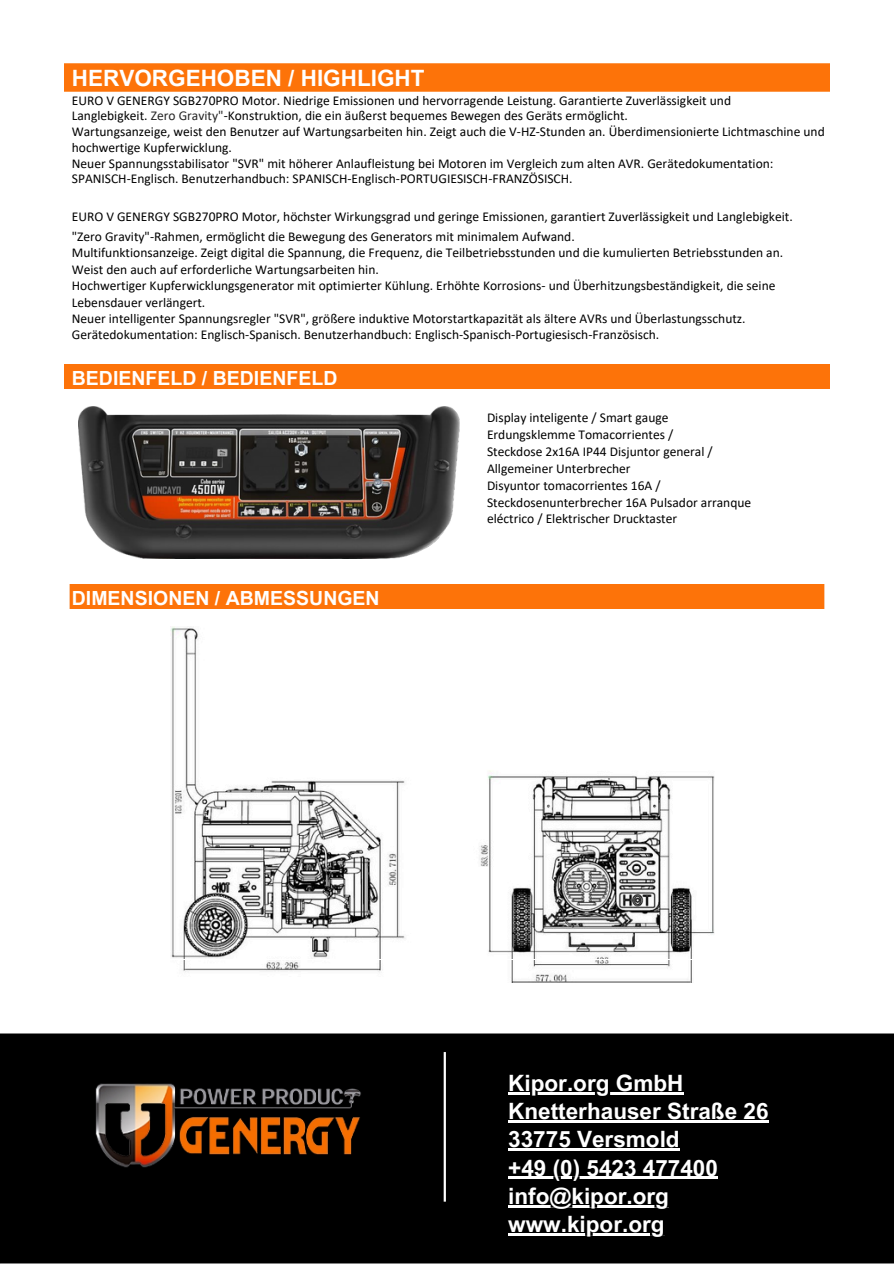
<style>
.page{position:relative;width:894px;height:1264px;background:#fff}
.page>*{position:absolute;margin:0;border:0;box-sizing:border-box;transform-origin:0 0}
.t1{font:700 22.5px/28.2px "Arial MT Pro";color:#fff}
.t2{font:700 19.5px "Arial MT Pro";color:#fff}
.t3{font:13.5px/16.8px "Calibri";color:#000}
.s1{color:#252525}
</style>
<div class="page">
<div style="left:0;top:1033px;width:893px;height:230px;background:#000"></div>
<img style="left:93px;top:1079px;width:270px;height:92px">
<div style="left:64px;top:364px;width:765px;height:25px;background:#fd7309"></div>
<div style="left:69px;top:584px;width:756px;height:25px;background:#fd7309"></div>
<img style="left:171px;top:627px;width:543px;height:355px">
<div style="left:64px;top:63px;width:765px;height:28px;background:#fd7309"></div>
<hr style="left:64px;top:959px;width:765px;height:1px;background:#fff">
<img style="left:79px;top:407px;width:380px;height:151px">
<hr style="left:508px;top:1092px;width:175px;height:2px;background:#fff">
<hr style="left:508px;top:1120px;width:260px;height:2px;background:#fff">
<hr style="left:508px;top:1148px;width:171px;height:2px;background:#fff">
<hr style="left:508px;top:1176px;width:209px;height:2px;background:#fff">
<hr style="left:508px;top:1204px;width:161px;height:3px;background:#fff">
<hr style="left:508px;top:1232px;width:156px;height:3px;background:#fff">
<h3 class="t1" style="left:72px;top:67px;width:354px">HERVORGEHOBEN / HIGHLIGHT</h3>
<p class="t3" style="left:72px;top:93px;width:754px;line-height:15.8px">EURO V GENERGY SGB270PRO Motor. Niedrige Emissionen und hervorragende Leistung. Garantierte Zuverlässigkeit und<br>Langlebigkeit. <span class="s1">Zero Gravity"</span>-Konstruktion, die ein äußerst bequemes Bewegen des Geräts ermöglicht.<br>Wartungsanzeige, weist den Benutzer auf Wartungsarbeiten hin. Zeigt auch die V-HZ-Stunden an. Überdimensionierte Lichtmaschine und hochwertige Kupferwicklung.<br>Neuer Spannungsstabilisator "SVR" mit höherer Anlaufleistung bei Motoren im Vergleich zum alten AVR. Gerätedokumentation:<br>SPANISCH-Englisch. Benutzerhandbuch: SPANISCH-Englisch-PORTUGIESISCH-FRANZÖSISCH.</p>
<p class="t3" style="left:72px;top:209px;width:722px">EURO V GENERGY SGB270PRO Motor, höchster Wirkungsgrad und geringe Emissionen, garantiert Zuverlässigkeit und Langlebigkeit.</p>
<p class="t3" style="left:72px;top:230px;width:504px">"Zero Gravity"-Rahmen, ermöglicht die Bewegung des Generators mit minimalem Aufwand.</p>
<p class="t3" style="left:72px;top:245px;width:712px">Multifunktionsanzeige. Zeigt digital die Spannung, die Frequenz, die Teilbetriebsstunden und die kumulierten Betriebsstunden an.</p>
<p class="t3" style="left:72px;top:262px;width:308px">Weist den auch auf erforderliche Wartungsarbeiten hin.</p>
<p class="t3" style="left:72px;top:278px;width:705px">Hochwertiger Kupferwicklungsgenerator mit optimierter Kühlung. Erhöhte Korrosions- und Überhitzungsbeständigkeit, die seine</p>
<p class="t3" style="left:72px;top:295px;width:135px">Lebensdauer verlängert.</p>
<p class="t3" style="left:72px;top:311px;width:675px">Neuer intelligenter Spannungsregler "SVR", größere induktive Motorstartkapazität als ältere AVRs und Überlastungsschutz.</p>
<p class="t3" style="left:72px;top:327px;width:589px">Gerätedokumentation: Englisch-Spanisch. Benutzerhandbuch: Englisch-Spanisch-Portugiesisch-Französisch.</p>
<p class="t2" style="left:72px;top:371px;width:267px">BEDIENFELD / BEDIENFELD</p>
<h1 class="t2" style="left:72px;top:590px;width:309px">DIMENSIONEN / ABMESSUNGEN</h1>
<p class="t3" style="left:487px;top:410px;width:266px">Display inteligente / Smart gauge Erdungsklemme Tomacorrientes /<br>Steckdose 2x16A IP44 Disjuntor general / Allgemeiner Unterbrecher<br>Disyuntor tomacorrientes 16A / Steckdosenunterbrecher 16A Pulsador arranque eléctrico / Elektrischer Drucktaster</p>
<p class="t1" style="left:508px;top:1071px;width:262px">Kipor.org GmbH<br>Knetterhauser Straße 26<br>33775 Versmold</p>
<p class="t1" style="left:508px;top:1156px;width:211px">+49 (0) 5423 477400</p>
<p class="t1" style="left:508px;top:1184px;width:162px">info@kipor.org</p>
<h3 class="t1" style="left:508px;top:1212px;width:158px">www.kipor.org</h3>
</div>
